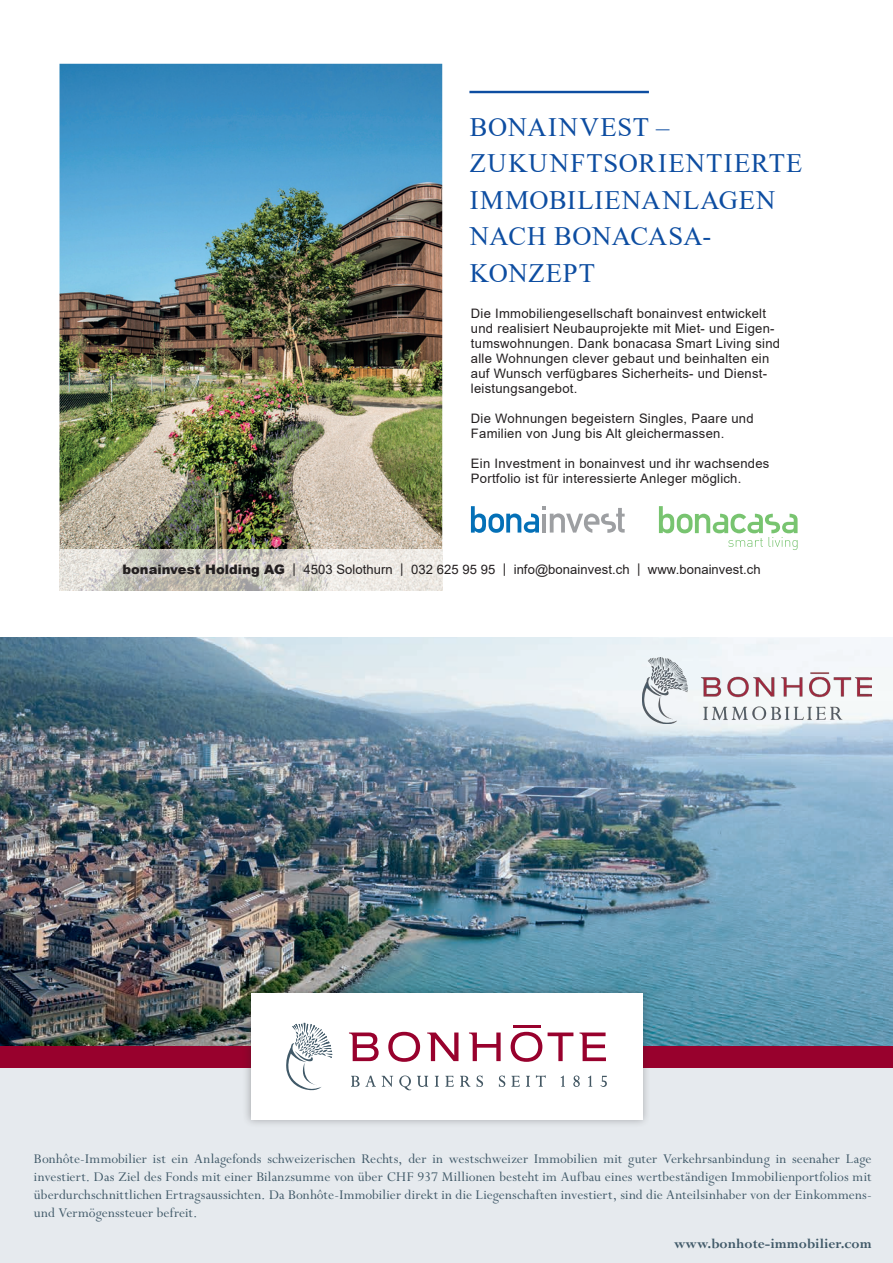
<style>
.page{position:relative;width:893px;height:1263px;background:#fff}
.page>*{position:absolute;margin:0;border:0;box-sizing:border-box;transform-origin:0 0}
.t1{font:26.55px/36.5px "Times New Roman";letter-spacing:.035em;color:#0d4da1}
.t2{font:15px/18px "Perpetua Std";letter-spacing:.005em;color:#405968;text-align:justify}
.t3{font:700 15px "Perpetua Std";color:#405968}
.t4{font:13.05px/15px "Arial";letter-spacing:.02em;color:#231f20}
.s1{font-weight:900}
</style>
<div class="page">
<img style="left:0;top:638px;width:893px;height:407px">
<div style="left:0;top:1056px;width:893px;height:207px;background:#e6eaee"></div>
<img style="left:642px;top:657px;width:230px;height:66px">
<div style="left:0;top:1045px;width:893px;height:22px;background:#98012d"></div>
<div style="left:242px;top:984px;width:409px;height:144px;background:#231f20;opacity:.32"></div>
<div style="left:251px;top:993px;width:391px;height:127px;background:#fff"></div>
<svg style="left:286px;top:1023px;width:46px;height:68px"></svg>
<svg style="left:349px;top:1032px;width:257px;height:30px"></svg>
<hr style="left:513px;top:1025px;width:27px;height:2px;background:#98012d">
<svg style="left:351px;top:1075px;width:25px;height:12px"></svg>
<svg style="left:382px;top:1076px;width:11px;height:11px"></svg>
<svg style="left:399px;top:1075px;width:12px;height:15px"></svg>
<svg style="left:417px;top:1076px;width:11px;height:11px"></svg>
<svg style="left:435px;top:1076px;width:4px;height:11px"></svg>
<svg style="left:445px;top:1076px;width:9px;height:11px"></svg>
<svg style="left:460px;top:1076px;width:10px;height:11px"></svg>
<svg style="left:477px;top:1075px;width:6px;height:12px"></svg>
<svg style="left:499px;top:1075px;width:6px;height:12px"></svg>
<svg style="left:511px;top:1076px;width:9px;height:11px"></svg>
<svg style="left:526px;top:1076px;width:4px;height:11px"></svg>
<svg style="left:536px;top:1075px;width:10px;height:12px"></svg>
<svg style="left:561px;top:1075px;width:4px;height:12px"></svg>
<svg style="left:573px;top:1075px;width:7px;height:12px"></svg>
<svg style="left:588px;top:1075px;width:4px;height:12px"></svg>
<svg style="left:600px;top:1076px;width:7px;height:11px"></svg>
<img style="left:59px;top:64px;width:383px;height:485px">
<img style="left:59px;top:549px;width:383px;height:41px">
<svg style="left:659px;top:506px;width:138px;height:44px"></svg>
<svg style="left:471px;top:506px;width:154px;height:27px"></svg>
<hr style="left:469px;top:91px;width:180px;height:2px;background:#0d4da1">
<p class="t1" style="left:470px;top:108px;width:334px">BONAINVEST –<br>ZUKUNFTSORIENTIERTE<br>IMMOBILIENANLAGEN<br>NACH BONACASA-<br>KONZEPT</p>
<p class="t4" style="left:471px;top:306px;width:311px">Die Immobiliengesellschaft bonainvest entwickelt und realisiert Neubauprojekte mit Miet- und Eigen&shy;tumswohnungen. Dank bonacasa Smart Living sind alle Wohnungen clever gebaut und beinhalten ein auf Wunsch verfügbares Sicherheits- und Dienst&shy;leistungsangebot.</p>
<p class="t4" style="left:471px;top:411px;width:284px">Die Wohnungen begeistern Singles, Paare und<br>Familien von Jung bis Alt gleichermassen.</p>
<p class="t4" style="left:471px;top:456px;width:300px">Ein Investment in bonainvest und ihr wachsendes<br>Portfolio ist für interessierte Anleger möglich.</p>
<p class="t4" style="left:122px;top:562px;width:640px"><span class="s1">bonainvest Holding AG</span> | 4503 Solothurn | 032 625 95 95 | info@bonainvest.ch | www.bonainvest.ch</p>
<p class="t2" style="left:34px;top:1150px;width:839px">Bonhôte-Immobilier ist ein Anlagefonds schweizerischen Rechts, der in westschweizer Immobilien mit guter Verkehrsanbindung in seenaher Lage investiert. Das Ziel des Fonds mit einer Bilanzsumme von über CHF 937 Millionen besteht im Aufbau eines wertbeständigen Immobilienportfolios mit überdurchschnittlichen Ertragsaussichten. Da Bonhôte-Immobilier direkt in die Liegenschaften investiert, sind die Anteilsinhaber von der Einkommens&shy;und Vermögenssteuer befreit.</p>
<p class="t3" style="left:674px;top:1236px;width:199px">www.bonhote-immobilier.com</p>
</div>
